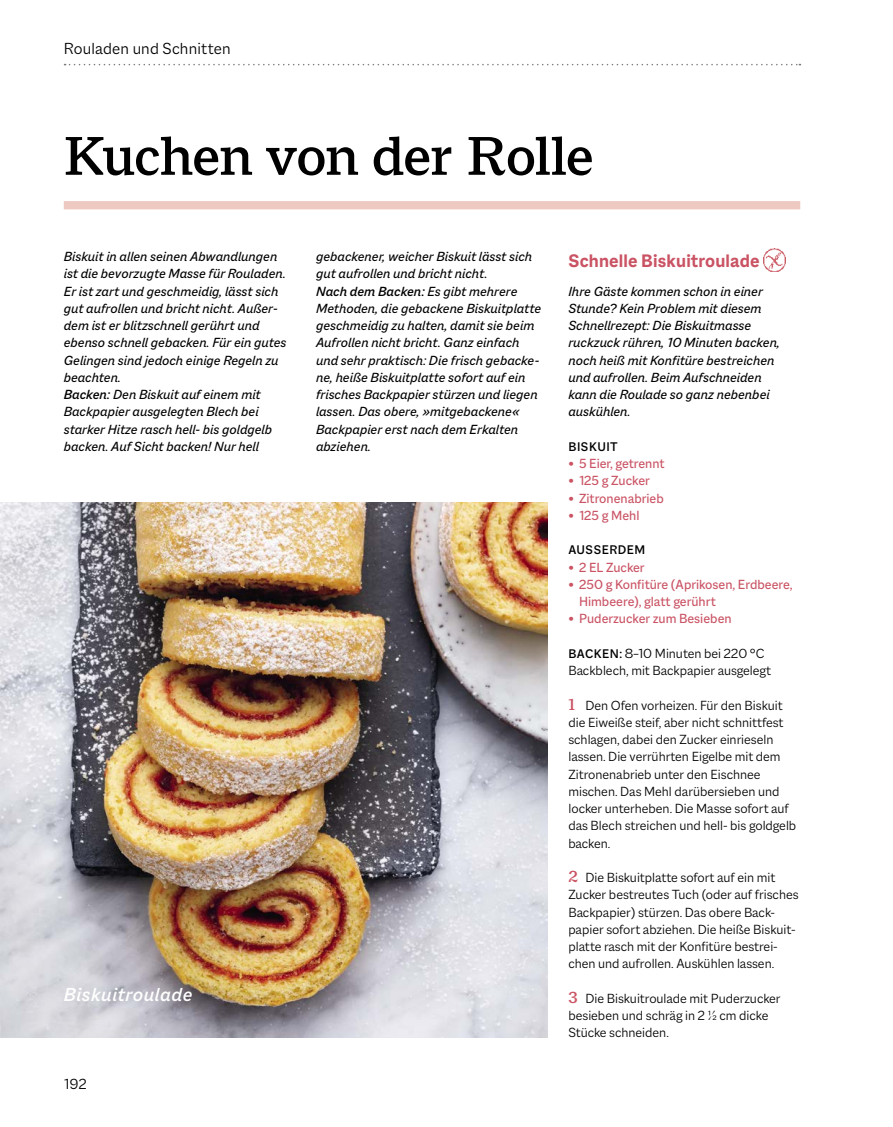
<style>
.page{position:relative;width:893px;height:1127px;background:#fff}
.page>*{position:absolute;margin:0;border:0;box-sizing:border-box;transform-origin:0 0}
.t1{font:500 58.5px "Macklin Text";letter-spacing:-.015em;color:#000}
.t2{font:italic 500 20.25px "Macklin Sans";letter-spacing:.03em;color:#fff}
.t3{font:700 19.5px "Macklin Sans";letter-spacing:.005em;color:#ca5364}
.t4{font:300 17.25px "Macklin Sans";letter-spacing:.01em;color:#000}
.t5{font:300 15.75px "Macklin Sans";color:#000}
.t6{font:italic 14.25px/17.2px "Macklin Sans";letter-spacing:.005em;color:#000}
.t7{font:300 14.25px/17.2px "Macklin Sans";color:#000}
.t8{font:14.25px/17.2px "Macklin Sans";color:#ca5364}
.t9{font:500 13.5px "Macklin Sans";letter-spacing:.035em;color:#000}
.s1{font-weight:500}
.s2{font-weight:500;font-size:13.5px}
.s3{font-family:"Macklin Text";font-weight:500;font-size:17.25px;color:#ca5364}
</style>
<div class="page">
<svg style="left:65px;top:64px;width:735px;height:1px"></svg>
<img style="left:763px;top:249px;width:23px;height:22px">
<div style="left:64px;top:201px;width:736px;height:8px;background:#edc9c1"></div>
<img style="left:0;top:502px;width:547px;height:535px">
<p class="t4" style="left:64px;top:42px;width:168px">Rouladen und Schnitten</p>
<h1 class="t1" style="left:64px;top:136px;width:532px">Kuchen von der Rolle</h1>
<p class="t6" style="left:316px;top:249px;width:227px">gebackener, weicher Biskuit lässt sich gut aufrollen und bricht nicht.<br><span class="s1">Nach dem Backen:</span> Es gibt mehrere Methoden, die gebackene Biskuitplatte geschmeidig zu halten, damit sie beim Aufrollen nicht bricht. Ganz einfach und sehr praktisch: Die frisch gebacke&shy;ne, heiße Biskuitplatte sofort auf ein frisches Backpapier stürzen und liegen lassen. Das obere, »mitgebackene« Backpapier erst nach dem Erkalten abziehen.</p>
<p class="t6" style="left:64px;top:249px;width:224px">Biskuit in allen seinen Abwandlungen ist die bevorzugte Masse für Rouladen.<br>Er ist zart und geschmeidig, lässt sich gut aufrollen und bricht nicht. Außer&shy;dem ist er blitzschnell gerührt und ebenso schnell gebacken. Für ein gutes Gelingen sind jedoch einige Regeln zu beachten.<br><span class="s1">Backen:</span> Den Biskuit auf einem mit Backpapier ausgelegten Blech bei starker Hitze rasch hell- bis goldgelb backen. Auf Sicht backen! Nur hell</p>
<h3 class="t3" style="left:568px;top:254px;width:193px">Schnelle Biskuitroulade</h3>
<p class="t6" style="left:568px;top:284px;width:213px">Ihre Gäste kommen schon in einer<br>Stunde? Kein Problem mit diesem<br>Schnellrezept: Die Biskuitmasse ruckzuck rühren, 10 Minuten backen, noch heiß mit Konfitüre bestreichen und aufrollen. Beim Aufschneiden kann die Roulade so ganz nebenbei auskühlen.</p>
<p class="t9" style="left:568px;top:442px;width:51px">BISKUIT</p>
<p class="t8" style="left:568px;top:456px;width:98px"><span class="s1">•</span> 5 Eier, getrennt</p>
<p class="t8" style="left:568px;top:473px;width:83px"><span class="s1">•</span> 125 g Zucker</p>
<p class="t8" style="left:568px;top:490px;width:97px"><span class="s1">•</span> Zitronenabrieb</p>
<p class="t8" style="left:568px;top:508px;width:73px"><span class="s1">•</span> 125 g Mehl</p>
<p class="t9" style="left:568px;top:545px;width:78px">AUSSERDEM</p>
<p class="t8" style="left:568px;top:559px;width:78px"><span class="s1">•</span> 2 EL Zucker</p>
<p class="t8" style="left:579px;top:577px;width:215px;text-indent:-11px"><span class="s1">•</span> 250 g Konfitüre (Aprikosen, Erdbeere,<br>Himbeere), glatt gerührt</p>
<p class="t8" style="left:568px;top:611px;width:165px"><span class="s1">•</span> Puderzucker zum Besieben</p>
<p class="t7" style="left:568px;top:646px;width:204px"><span class="s2">BACKEN:</span> 8–10 Minuten bei 220 °C<br>Backblech, mit Backpapier ausgelegt</p>
<p class="t7" style="left:568px;top:697px;width:229px"><span class="s3">1</span> Den Ofen vorheizen. Für den Biskuit die Eiweiße steif, aber nicht schnittfest schlagen, dabei den Zucker einrieseln lassen. Die verrührten Eigelbe mit dem Zitronenabrieb unter den Eischnee mischen. Das Mehl darübersieben und locker unterheben. Die Masse sofort auf das Blech streichen und hell- bis goldgelb backen.</p>
<p class="t7" style="left:568px;top:870px;width:232px"><span class="s3">2</span> Die Biskuitplatte sofort auf ein mit Zucker bestreutes Tuch (oder auf frisches Backpapier) stürzen. Das obere Back&shy;papier sofort abziehen. Die heiße Biskuit&shy;platte rasch mit der Konfitüre bestrei&shy;chen und aufrollen. Auskühlen lassen.</p>
<p class="t7" style="left:568px;top:991px;width:214px"><span class="s3">3</span> Die Biskuitroulade mit Puderzucker besieben und schräg in 2 ½ cm dicke<br>Stücke schneiden.</p>
<h2 class="t2" style="left:64px;top:982px;width:130px">Biskuitroulade</h2>
<p class="t5" style="left:64px;top:1078px;width:25px">192</p>
</div>
